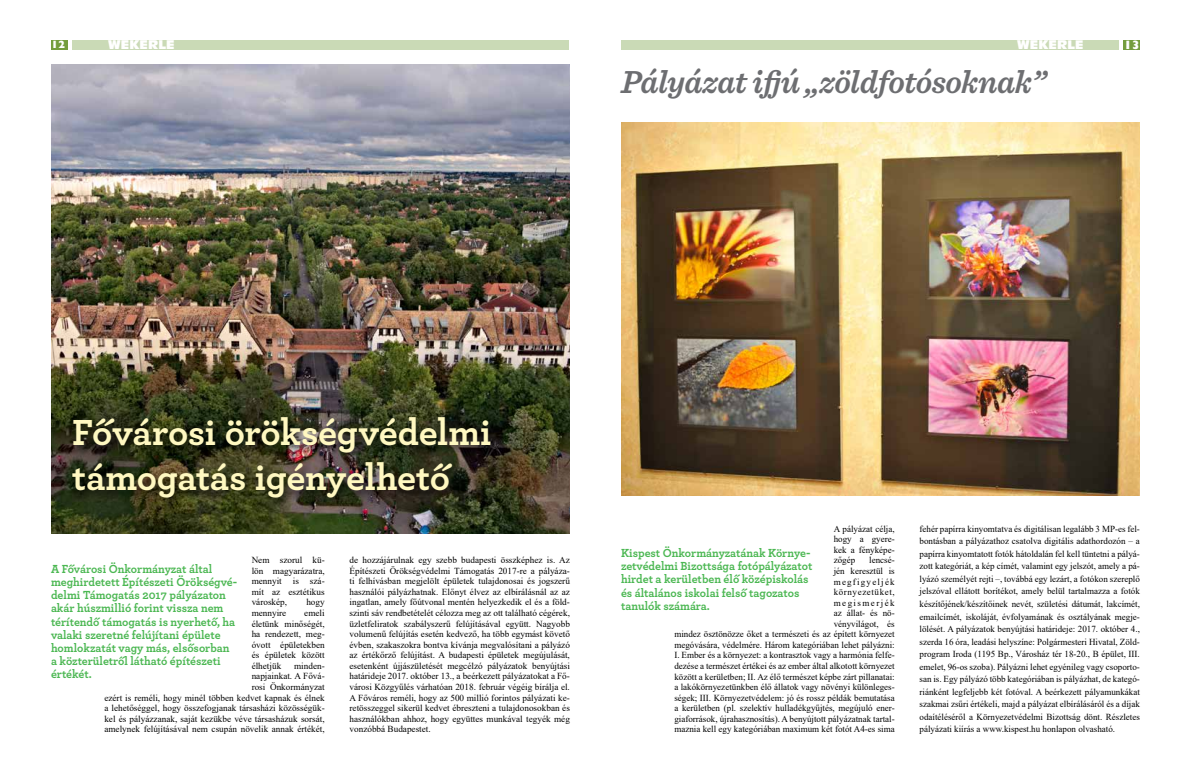
<style>
.page{position:relative;width:1191px;height:772px;background:#fff}
.page>*{position:absolute;margin:0;border:0;box-sizing:border-box;transform-origin:0 0}
.t1{font:700 38px/45.6px "Archer";letter-spacing:-.01em;color:#fff8c1}
.t2{font:italic 600 33.3px "Sentinel";letter-spacing:-.015em;color:#6d6e71}
.t3{font:700 12.3px/13.1px "Archer";color:#4bb752;scale:.96 1}
.t4{font:12.3px "Antique Olive Compact";color:#fff}
.t5{font:12.2px "Antique Olive Compact";color:#fff}
.t6{font:800 12px "Gill Sans";color:#fff}
.t7{font:800 10.5px "Gill Sans";color:#fff}
.t8{font:9.2px/10.6px "Times New Roman";color:#000;text-align:justify}
.s1{font-size:12px}
</style>
<div class="page">
<div style="left:51px;top:40px;width:17px;height:10px;background:#749d3e"></div>
<img style="left:51px;top:65px;width:519px;height:468px">
<div style="left:68px;top:412px;width:433px;height:97px;background:#000;opacity:.71"></div>
<div style="left:1123px;top:40px;width:17px;height:10px;background:#749d3e"></div>
<img style="left:621px;top:122px;width:519px;height:373px">
<div style="left:72px;top:40px;width:497px;height:10px;background:#cadab6"></div>
<div style="left:621px;top:40px;width:497px;height:10px;background:#cadab6"></div>
<p class="t7" style="left:51px;top:39px;width:16px">12</p>
<h3 class="t5" style="left:108px;top:37px;width:68px">WEKERLE</h3>
<h3 class="t4" style="left:1017px;top:37px;width:68px">WEKER<span class="s1">LE</span></h3>
<h2 class="t2" style="left:621px;top:56px;width:427px">Pályázat ifjú „zöldfotósoknak”</h2>
<h3 class="t6" style="left:1123px;top:38px;width:18px">13</h3>
<h1 class="t1" style="left:72px;top:406px;width:421px">Fővárosi örökségvédelmi támogatás igényelhető</h1>
<p class="t8" style="left:252px;top:554px;width:75px">Nem szorul kü&shy;lön magyarázatra, mennyit is szá&shy;mít az esztétikus városkép,</p>
<p class="t3" style="left:51px;top:561px;width:195px">A Fővárosi Önkormányzat által meghirdetett Építészeti Örökségvé&shy;delmi Támogatás 2017 pályázaton akár húszmillió forint vissza nem térítendő támogatás is nyerhető, ha valaki szeretné felújítani épülete homlokzatát vagy más, elsősorban a közterületről látható építészeti értékét.</p>
<p class="t8" style="left:306px;top:596px;width:20px">hogy</p>
<p class="t8" style="left:252px;top:607px;width:75px;text-indent:53px">emeli életünk minőségét, ha rendezett, meg&shy;óvott épületekben és épületek között élhetjük</p>
<p class="t8" style="left:252px;top:607px;width:36px">mennyire</p>
<p class="t8" style="left:104px;top:659px;width:222px;text-align:right">minden-<br>napjainkat. A Fővá-<br>rosi Önkormányzat<br>ezért is reméli, hogy minél többen kedvet kapnak és élnek a lehetőséggel, hogy összefogjanak társasházi közösségük&shy;kel és pályázzanak, saját kezükbe véve társasházuk sorsát, amelynek felújításával nem csupán növelik annak értékét,</p>
<p class="t8" style="left:349px;top:554px;width:222px">de hozzájárulnak egy szebb budapesti összképhez is. Az Építészeti Örökségvédelmi Támogatás 2017-re a pályáza&shy;ti felhívásban megjelölt épületek tulajdonosai és jogszerű használói pályázhatnak. Előnyt élvez az elbírálásnál az az ingatlan, amely főútvonal mentén helyezkedik el és a föld&shy;szinti sáv rendbetételét célozza meg az ott található cégérek, üzletfeliratok szabályszerű felújításával együtt. Nagyobb volumenű felújítás esetén kedvező, ha több egymást követő évben, szakaszokra bontva kívánja megvalósítani a pályázó az értékőrző felújítást. A budapesti épületek megújulását, esetenként újjászületését megcélzó pályázatok benyújtási határideje 2017. október 13., a beérkezett pályázatokat a Fő&shy;városi Közgyűlés várhatóan 2018. február végéig bírálja el.<br>A Főváros reméli, hogy az 500 millió forintos pályázati ke&shy;retösszeggel sikerül kedvet ébreszteni a tulajdonosokban és használókban ahhoz, hogy együttes munkával tegyék még vonzóbbá Budapestet.</p>
<p class="t8" style="left:833px;top:523px;width:62px">A pályázat célja, hogy a gyere&shy;kek a fényképe&shy;zőgép</p>
<h3 class="t3" style="left:621px;top:545px;width:201px">Kispest Önkormányzatának Környe&shy;zetvédelmi Bizottsága fotópályázatot hirdet a kerületben élő középiskolás és általános iskolai felső tagozatos tanulók számára.</h3>
<p class="t8" style="left:674px;top:554px;width:222px;text-align:right">lencsé-<br>jén keresztül is<br>megfigyeljék<br>környezetüket,<br>megismerjék<br>az állat- és nö-<br>vényvilágot, és<br>mindez ösztönözze őket a természeti és az épített környezet megóvására, védelmére. Három kategóriában lehet pályázni:<br>I. Ember és a környezet: a kontrasztok vagy a harmónia felfe&shy;dezése a természet értékei és az ember által alkotott környezet között a kerületben; II. Az élő természet képbe zárt pillanatai: a lakókörnyezetünkben élő állatok vagy növényi különleges&shy;ségek; III. Környezetvédelem: jó és rossz példák bemutatása a kerületben (pl. szelektív hulladékgyűjtés, megújuló ener&shy;giaforrások, újrahasznosítás). A benyújtott pályázatnak tartal&shy;maznia kell egy kategóriában maximum két fotót A4-es sima</p>
<p class="t8" style="left:919px;top:522px;width:222px;line-height:12.5px">fehér papírra kinyomtatva és digitálisan legalább 3 MP-es fel&shy;bontásban a pályázathoz csatolva digitális adathordozón – a papírra kinyomtatott fotók hátoldalán fel kell tüntetni a pályá&shy;zott kategóriát, a kép címét, valamint egy jelszót, amely a pá&shy;lyázó személyét rejti –, továbbá egy lezárt, a fotókon szereplő jelszóval ellátott borítékot, amely belül tartalmazza a fotók készítőjének/készítőinek nevét, születési dátumát, lakcímét, emailcímét, iskoláját, évfolyamának és osztályának megje&shy;lölését. A pályázatok benyújtási határideje: 2017. október 4., szerda 16 óra, leadási helyszíne: Polgármesteri Hivatal, Zöld&shy;program Iroda (1195 Bp., Városház tér 18-20., B épület, III. emelet, 96-os szoba). Pályázni lehet egyénileg vagy csoporto&shy;san is. Egy pályázó több kategóriában is pályázhat, de kategó&shy;riánként legfeljebb két fotóval. A beérkezett pályamunkákat szakmai zsűri értékeli, majd a pályázat elbírálásáról és a díjak odaítéléséről a Környezetvédelmi Bizottság dönt. Részletes pályázati kiírás a www.kispest.hu honlapon olvasható.</p>
</div>
